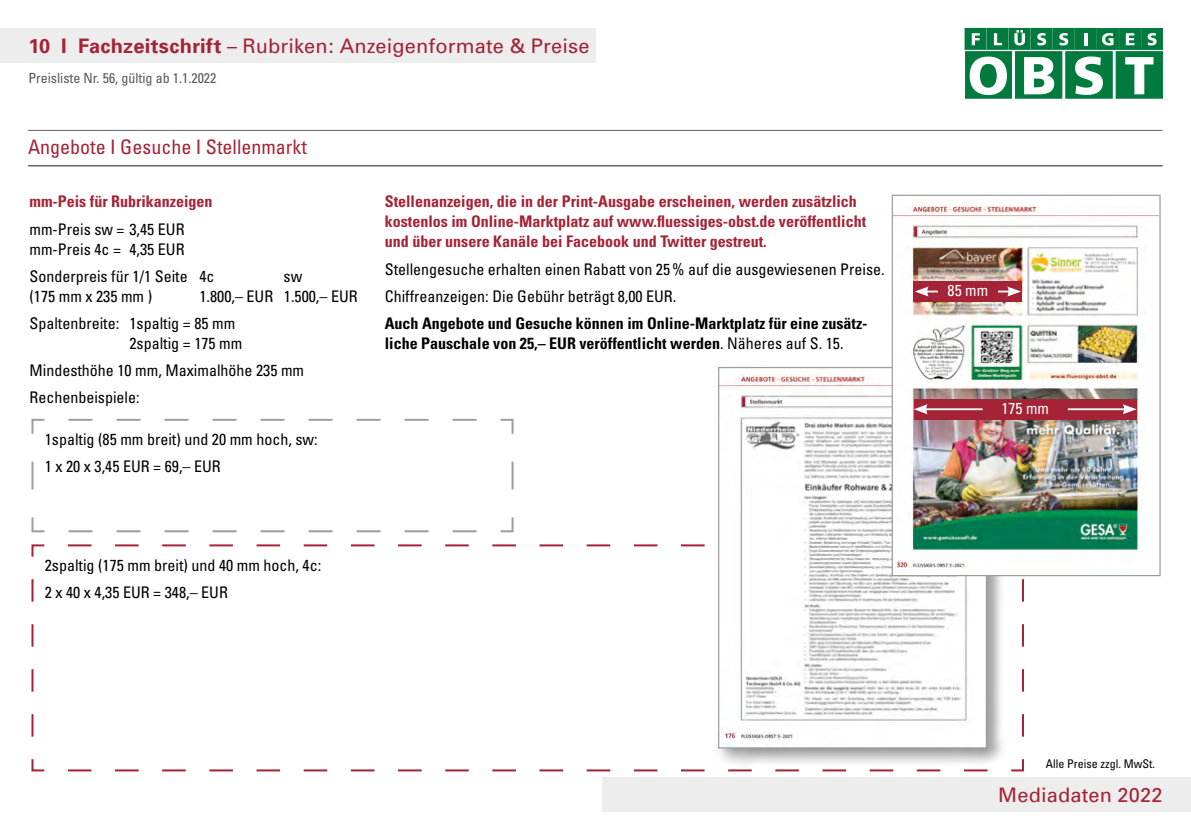
<style>
.page{position:relative;width:1191px;height:840px;background:#fff}
.page>*{position:absolute;margin:0;border:0;box-sizing:border-box;transform-origin:0 0}
.t1{font:20px "Univers";letter-spacing:.01em;color:#a52336}
.t2{font:condensed 20px "Univers";color:#a52336}
.t3{font:condensed 16px/27px "Univers";color:#000}
.t4{font:700 condensed 16px/20px "Univers";color:#a52336}
.t5{font:700 condensed 16px/20px "Univers";color:#000}
.t6{font:condensed 15.8px "Univers";color:#fff}
.t7{font:condensed 14px "Univers";color:#575756}
.t8{font:condensed 12px "Univers";color:#000}
.s1{font-weight:700}
.s2{font-weight:400}
</style>
<div class="page">
<div style="left:965px;top:28px;width:21px;height:21px;background:#007b3d"></div>
<div style="left:987px;top:28px;width:21px;height:21px;background:#007b3d"></div>
<div style="left:1009px;top:28px;width:21px;height:21px;background:#007b3d"></div>
<div style="left:1031px;top:28px;width:21px;height:21px;background:#007b3d"></div>
<div style="left:1053px;top:28px;width:21px;height:21px;background:#007b3d"></div>
<div style="left:1075px;top:28px;width:21px;height:21px;background:#007b3d"></div>
<svg style="left:971px;top:33px;width:8px;height:12px"></svg>
<svg style="left:994px;top:33px;width:8px;height:12px"></svg>
<svg style="left:1014px;top:30px;width:11px;height:15px"></svg>
<svg style="left:1037px;top:33px;width:9px;height:12px"></svg>
<svg style="left:1059px;top:33px;width:9px;height:12px"></svg>
<svg style="left:1084px;top:33px;width:3px;height:12px"></svg>
<div style="left:1119px;top:28px;width:21px;height:21px;background:#007b3d;border:1px solid #007b3d"></div>
<svg style="left:1125px;top:33px;width:9px;height:12px"></svg>
<div style="left:1141px;top:28px;width:21px;height:21px;background:#007b3d;border:1px solid #007b3d"></div>
<svg style="left:1147px;top:33px;width:9px;height:12px"></svg>
<div style="left:1097px;top:28px;width:21px;height:21px;background:#007b3d"></div>
<svg style="left:1102px;top:33px;width:11px;height:12px"></svg>
<div style="left:1116px;top:52px;width:46px;height:46px;background:#007b3d;border:1px solid #007b3d"></div>
<div style="left:965px;top:52px;width:46px;height:46px;background:#007b3d"></div>
<div style="left:1015px;top:52px;width:47px;height:46px;background:#007b3d"></div>
<div style="left:1065px;top:52px;width:47px;height:46px;background:#007b3d;border:1px solid #007b3d"></div>
<svg style="left:969px;top:56px;width:38px;height:39px"></svg>
<svg style="left:1024px;top:57px;width:30px;height:37px"></svg>
<svg style="left:1075px;top:56px;width:27px;height:39px"></svg>
<svg style="left:1125px;top:57px;width:28px;height:37px"></svg>
<div style="left:602px;top:777px;width:589px;height:34px;background:#ededed"></div>
<div style="left:0;top:28px;width:595px;height:34px;background:#ededed"></div>
<hr style="left:28px;top:130px;width:1134px;height:1px;background:#646363">
<hr style="left:28px;top:165px;width:1134px;height:1px;background:#646363">
<svg style="left:31px;top:418px;width:483px;height:115px"></svg>
<svg style="left:31px;top:544px;width:994px;height:228px"></svg>
<div style="left:714px;top:363px;width:292px;height:404px;background:#000;opacity:.4"></div>
<img style="left:720px;top:369px;width:265px;height:377px">
<img style="left:893px;top:204px;width:265px;height:370px">
<div style="left:891px;top:194px;width:269px;height:382px;border:1px solid #9d9d9c"></div>
<div style="left:913px;top:398px;width:223px;height:21px;background:#a52336"></div>
<hr style="left:924px;top:408px;width:58px;height:2px;background:#fff">
<svg style="left:913px;top:404px;width:14px;height:10px"></svg>
<hr style="left:1067px;top:408px;width:58px;height:2px;background:#fff">
<svg style="left:1122px;top:404px;width:14px;height:10px"></svg>
<div style="left:914px;top:281px;width:108px;height:21px;background:#a52336"></div>
<svg style="left:915px;top:286px;width:22px;height:10px"></svg>
<svg style="left:998px;top:286px;width:23px;height:10px"></svg>
<p class="t1" style="left:28px;top:35px;width:562px"><span class="s1">10 I Fachzeitschrift</span> – Rubriken: Anzeigenformate &amp; Preise</p>
<p class="t7" style="left:28px;top:69px;width:189px">Preisliste Nr. 56, gültig ab 1.1.2022</p>
<p class="t2" style="left:28px;top:134px;width:280px">Angebote I Gesuche I Stellenmarkt</p>
<p class="t4" style="left:29px;top:191px;width:185px">mm-Peis für Rubrikanzeigen</p>
<p class="t3" style="left:29px;top:218px;width:157px;line-height:20px">mm-Preis sw = 3,45 EUR mm-Preis 4c = 4,35 EUR</p>
<p class="t3" style="left:29px;top:262px;width:187px">Sonderpreis für 1/1 Seite 4c</p>
<p class="t3" style="left:283px;top:262px;width:20px">sw</p>
<p class="t3" style="left:29px;top:282px;width:124px">(175 mm x 235 mm )</p>
<p class="t3" style="left:29px;top:282px;width:330px;text-indent:170px">1.800,– EUR 1.500,– EUR<br>Spaltenbreite: 1spaltig = 85 mm</p>
<p class="t3" style="left:29px;top:329px;width:276px;text-indent:100px">2spaltig = 175 mm<br>Mindesthöhe 10 mm, Maximalhöhe 235 mm<br>Rechenbeispiele:</p>
<p class="t3" style="left:45px;top:425px;width:274px">1spaltig (85 mm breit) und 20 mm hoch, sw:<br>1 x 20 x 3,45 EUR = 69,– EUR</p>
<p class="t4" style="left:385px;top:191px;width:483px">Stellenanzeigen, die in der Print-Ausgabe erscheinen, werden zusätzlich kostenlos im Online-Marktplatz auf www.fluessiges-obst.de veröffentlicht und über unsere Kanäle bei Facebook und Twitter gestreut.</p>
<p class="t3" style="left:385px;top:255px;width:501px">Stellengesuche erhalten einen Rabatt von 25% auf die ausgewiesenen Preise.<br>Chiffreanzeigen: Die Gebühr beträgt 8,00 EUR.</p>
<p class="t5" style="left:385px;top:313px;width:484px">Auch Angebote und Gesuche können im Online-Marktplatz für eine zusätz&shy;liche Pauschale von 25,– EUR veröffentlicht werden<span class="s2">. Näheres auf S. 15.</span></p>
<p class="t3" style="left:45px;top:550px;width:278px">2spaltig (175 mm breit) und 40 mm hoch, 4c:<br>2 x 40 x 4,35 EUR = 348,– EUR</p>
<p class="t6" style="left:947px;top:280px;width:42px">85 mm</p>
<p class="t6" style="left:1001px;top:397px;width:49px">175 mm</p>
<p class="t8" style="left:1045px;top:755px;width:111px">Alle Preise zzgl. MwSt.</p>
<p class="t1" style="left:998px;top:782px;width:166px">Mediadaten 2022</p>
</div>
